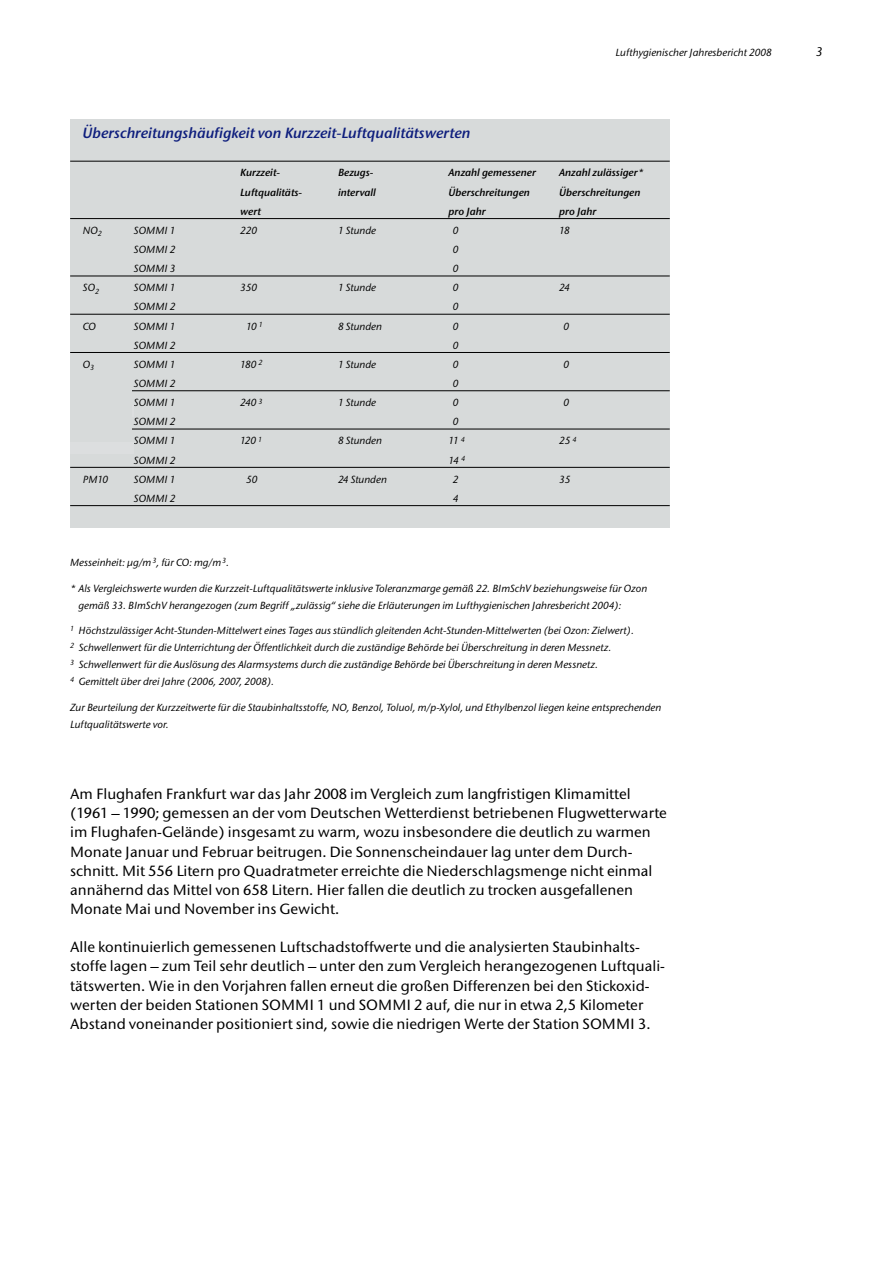
<style>
.page{position:relative;width:893px;height:1263px;background:#fff}
.page>*{position:absolute;margin:0;border:0;box-sizing:border-box;transform-origin:0 0}
.t1{font:500 15px/19.2px "Stone San Itc T";color:#000}
.t2{font:15px "Stone San Itc T Semi Ital";color:#0e1e7d}
.t3{font:italic 500 12.75px "Stone San Itc T";color:#000}
.t4{font:italic 500 10.5px/17px "Stone San Itc T";color:#000}
.t5{font:10.5px "Stone San Itc T Semi Ital";color:#000}
</style>
<div class="page">
<div style="left:70px;top:119px;width:600px;height:408px;background:#d7dada"></div>
<hr style="left:70px;top:161px;width:600px;height:1px;background:#000">
<hr style="left:70px;top:218px;width:600px;height:1px;background:#000">
<hr style="left:70px;top:276px;width:600px;height:1px;background:#000">
<hr style="left:70px;top:314px;width:600px;height:1px;background:#000">
<hr style="left:70px;top:352px;width:600px;height:1px;background:#000">
<hr style="left:70px;top:390px;width:600px;height:1px;background:#000">
<hr style="left:70px;top:429px;width:600px;height:1px;background:#000">
<hr style="left:70px;top:467px;width:600px;height:1px;background:#000">
<hr style="left:70px;top:505px;width:600px;height:1px;background:#000">
<div style="left:70px;top:405px;width:63px;height:12px;background:#dcdedf"></div>
<div style="left:70px;top:442px;width:64px;height:12px;background:#dcdedf"></div>
<div style="left:70px;top:387px;width:62px;height:49px;background:#d7dada"></div>
<p class="t4" style="left:615px;top:44px;width:158px">Lufthygienischer Jahresbericht 2008</p>
<p class="t3" style="left:816px;top:44px;width:8px">3</p>
<h1 class="t2" style="left:83px;top:124px;width:389px">Überschreitungshäufigkeit von Kurzzeit-Luftqualitätswerten</h1>
<p class="t5" style="left:240px;top:167px;width:41px">Kurzzeit-</p>
<p class="t5" style="left:338px;top:167px;width:37px">Bezugs-</p>
<p class="t5" style="left:449px;top:167px;width:89px">Anzahl gemessener</p>
<p class="t5" style="left:559px;top:167px;width:86px">Anzahl zulässiger*</p>
<p class="t5" style="left:240px;top:186px;width:63px">Luftqualitäts-</p>
<p class="t5" style="left:338px;top:186px;width:39px">intervall</p>
<p class="t5" style="left:449px;top:186px;width:83px">Überschreitungen</p>
<p class="t5" style="left:559px;top:186px;width:83px">Überschreitungen</p>
<p class="t5" style="left:240px;top:205px;width:22px">wert</p>
<p class="t5" style="left:449px;top:205px;width:39px">pro Jahr</p>
<p class="t5" style="left:559px;top:205px;width:39px">pro Jahr</p>
<p class="t4" style="left:83px;top:222px;width:20px">NO<sub>2</sub></p>
<p class="t4" style="left:134px;top:222px;width:43px">SOMMI 1</p>
<p class="t4" style="left:240px;top:222px;width:18px">220</p>
<p class="t4" style="left:338px;top:222px;width:40px">1 Stunde</p>
<p class="t4" style="left:453px;top:222px;width:7px">0</p>
<p class="t4" style="left:559px;top:222px;width:12px">18</p>
<p class="t4" style="left:134px;top:241px;width:43px">SOMMI 2</p>
<p class="t4" style="left:453px;top:241px;width:7px">0</p>
<p class="t4" style="left:134px;top:260px;width:43px">SOMMI 3</p>
<p class="t4" style="left:453px;top:260px;width:7px">0</p>
<p class="t4" style="left:83px;top:279px;width:18px">SO<sub>2</sub></p>
<p class="t4" style="left:134px;top:279px;width:43px">SOMMI 1</p>
<p class="t4" style="left:240px;top:279px;width:18px">350</p>
<p class="t4" style="left:338px;top:279px;width:40px">1 Stunde</p>
<p class="t4" style="left:453px;top:279px;width:7px">0</p>
<p class="t4" style="left:559px;top:279px;width:12px">24</p>
<p class="t4" style="left:134px;top:298px;width:43px">SOMMI 2</p>
<p class="t4" style="left:453px;top:298px;width:7px">0</p>
<p class="t4" style="left:83px;top:317px;width:14px">CO</p>
<p class="t4" style="left:134px;top:317px;width:43px">SOMMI 1</p>
<p class="t4" style="left:246px;top:317px;width:18px">10 <sup>1</sup></p>
<p class="t4" style="left:338px;top:317px;width:45px">8 Stunden</p>
<p class="t4" style="left:453px;top:317px;width:7px">0</p>
<p class="t4" style="left:563px;top:317px;width:7px">0</p>
<p class="t4" style="left:134px;top:337px;width:43px">SOMMI 2</p>
<p class="t4" style="left:453px;top:337px;width:7px">0</p>
<p class="t4" style="left:83px;top:356px;width:13px">O<sub>3</sub></p>
<p class="t4" style="left:134px;top:356px;width:43px">SOMMI 1</p>
<p class="t4" style="left:240px;top:356px;width:24px">180 <sup>2</sup></p>
<p class="t4" style="left:338px;top:356px;width:40px">1 Stunde</p>
<p class="t4" style="left:453px;top:356px;width:7px">0</p>
<p class="t4" style="left:563px;top:356px;width:7px">0</p>
<p class="t4" style="left:134px;top:375px;width:43px">SOMMI 2</p>
<p class="t4" style="left:453px;top:375px;width:7px">0</p>
<p class="t4" style="left:134px;top:394px;width:43px">SOMMI 1</p>
<p class="t4" style="left:240px;top:394px;width:24px">240 <sup>3</sup></p>
<p class="t4" style="left:338px;top:394px;width:40px">1 Stunde</p>
<p class="t4" style="left:453px;top:394px;width:7px">0</p>
<p class="t4" style="left:563px;top:394px;width:7px">0</p>
<p class="t4" style="left:134px;top:413px;width:43px">SOMMI 2</p>
<p class="t4" style="left:453px;top:413px;width:7px">0</p>
<p class="t4" style="left:134px;top:432px;width:43px">SOMMI 1</p>
<p class="t4" style="left:240px;top:432px;width:24px">120 <sup>1</sup></p>
<p class="t4" style="left:338px;top:432px;width:45px">8 Stunden</p>
<p class="t4" style="left:449px;top:432px;width:18px">11 <sup>4</sup></p>
<p class="t4" style="left:559px;top:432px;width:19px">25 <sup>4</sup></p>
<p class="t4" style="left:134px;top:451px;width:43px">SOMMI 2</p>
<p class="t4" style="left:449px;top:451px;width:18px">14 <sup>4</sup></p>
<p class="t4" style="left:83px;top:471px;width:27px">PM10</p>
<p class="t4" style="left:134px;top:471px;width:43px">SOMMI 1</p>
<p class="t4" style="left:246px;top:471px;width:13px">50</p>
<p class="t4" style="left:338px;top:471px;width:50px">24 Stunden</p>
<p class="t4" style="left:453px;top:471px;width:7px">2</p>
<p class="t4" style="left:559px;top:471px;width:13px">35</p>
<p class="t4" style="left:134px;top:490px;width:43px">SOMMI 2</p>
<p class="t4" style="left:453px;top:490px;width:7px">4</p>
<p class="t4" style="left:70px;top:554px;width:160px">Messeinheit: µg/m<sup>3</sup>, für CO: mg/m<sup>3</sup>.</p>
<p class="t4" style="left:79px;top:580px;width:570px;text-indent:-8px">* Als Vergleichswerte wurden die Kurzzeit-Luftqualitätswerte inklusive Toleranzmarge gemäß 22. BImSchV beziehungsweise für Ozon gemäß 33. BImSchV herangezogen (zum Begriff „zulässig“ siehe die Erläuterungen im Lufthygienischen Jahresbericht 2004):</p>
<p class="t4" style="left:70px;top:622px;width:565px"><sup>1</sup> Höchstzulässiger Acht-Stunden-Mittelwert eines Tages aus stündlich gleitenden Acht-Stunden-Mittelwerten (bei Ozon: Zielwert).<br><sup>2</sup> Schwellenwert für die Unterrichtung der Öffentlichkeit durch die zuständige Behörde bei Überschreitung in deren Messnetz.<br><sup>3</sup> Schwellenwert für die Auslösung des Alarmsystems durch die zuständige Behörde bei Überschreitung in deren Messnetz.<br><sup>4</sup> Gemittelt über drei Jahre (2006, 2007, 2008).</p>
<p class="t4" style="left:70px;top:699px;width:593px">Zur Beurteilung der Kurzzeitwerte für die Staubinhaltsstoffe, NO, Benzol, Toluol, m/p-Xylol, und Ethylbenzol liegen keine entsprechenden<br>Luftqualitätswerte vor.</p>
<p class="t1" style="left:70px;top:784px;width:598px">Am Flughafen Frankfurt war das Jahr 2008 im Vergleich zum langfristigen Klimamittel (1961 – 1990; gemessen an der vom Deutschen Wetterdienst betriebenen Flugwetterwarte im Flughafen-Gelände) insgesamt zu warm, wozu insbesondere die deutlich zu warmen Monate Januar und Februar beitrugen. Die Sonnenscheindauer lag unter dem Durch&shy;schnitt. Mit 556 Litern pro Quadratmeter erreichte die Niederschlagsmenge nicht einmal annähernd das Mittel von 658 Litern. Hier fallen die deutlich zu trocken ausgefallenen Monate Mai und November ins Gewicht.</p>
<p class="t1" style="left:70px;top:937px;width:596px">Alle kontinuierlich gemessenen Luftschadstoffwerte und die analysierten Staubinhalts&shy;stoffe lagen – zum Teil sehr deutlich – unter den zum Vergleich herangezogenen Luftquali&shy;tätswerten. Wie in den Vorjahren fallen erneut die großen Differenzen bei den Stickoxid&shy;werten der beiden Stationen SOMMI 1 und SOMMI 2 auf, die nur in etwa 2,5 Kilometer Abstand voneinander positioniert sind, sowie die niedrigen Werte der Station SOMMI 3.</p>
</div>
